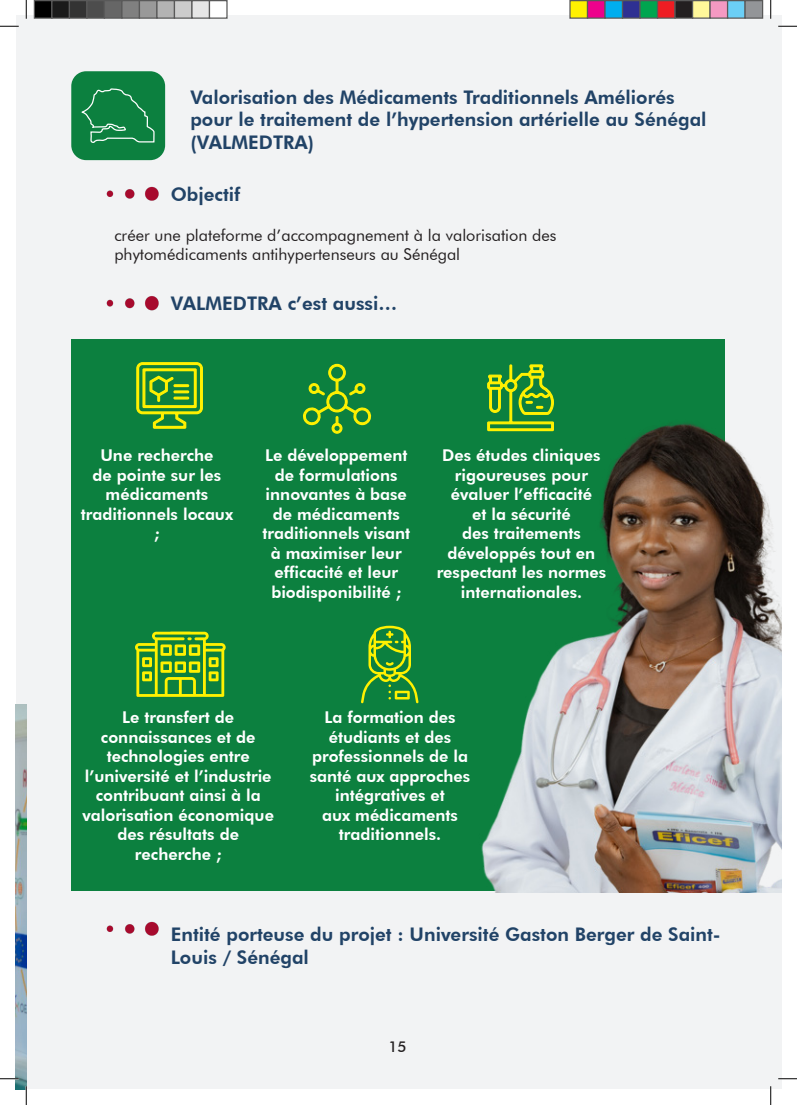
<style>
.page{position:relative;width:797px;height:1105px;background:#fff}
.page>*{position:absolute;margin:0;border:0;box-sizing:border-box;transform-origin:0 0}
.t1{font:800 18.75px/22.5px "Futura BT";color:#214367}
.t2{font:800 16.25px/19.5px "Futura BT";color:#fff;text-align:center}
.t3{font:16.25px/19.5px "Futura BT";color:#231f20}
.t4{font:500 15px "Futura BT";color:#231f20}
</style>
<div class="page">
<div style="left:16px;top:16px;width:765px;height:1073px;background:#f2f3f4"></div>
<img style="left:16px;top:704px;width:10px;height:385px">
<div style="left:71px;top:71px;width:94px;height:89px;background:#0c803f;border-radius:15px"></div>
<img style="left:106px;top:186px;width:53px;height:15px">
<img style="left:106px;top:296px;width:53px;height:15px">
<img style="left:106px;top:921px;width:53px;height:15px">
<div style="left:71px;top:339px;width:653px;height:552px;background:#0c803f"></div>
<svg style="left:81px;top:88px;width:75px;height:73px"></svg>
<svg style="left:136px;top:361px;width:67px;height:68px;background:#65a927"></svg>
<div style="left:173px;top:397px;width:16px;height:3px;border:1px solid #fff101"></div>
<svg style="left:302px;top:363px;width:71px;height:71px;background:#399433"></svg>
<svg style="left:486px;top:363px;width:68px;height:50px;background:#5aa42a"></svg>
<svg style="left:361px;top:626px;width:57px;height:77px;background:#4b9d2e"></svg>
<svg style="left:135px;top:632px;width:91px;height:65px;background:#6ead25"></svg>
<img style="left:455px;top:413px;width:326px;height:480px">
<svg style="left:0;top:25px;width:19px;height:2px"></svg>
<svg style="left:778px;top:25px;width:19px;height:2px"></svg>
<svg style="left:0;top:1078px;width:19px;height:1px"></svg>
<svg style="left:778px;top:1078px;width:19px;height:1px"></svg>
<svg style="left:25px;top:0;width:2px;height:19px"></svg>
<svg style="left:25px;top:1086px;width:2px;height:19px"></svg>
<svg style="left:770px;top:0;width:1px;height:19px"></svg>
<svg style="left:770px;top:1086px;width:1px;height:19px"></svg>
<div style="left:34px;top:1px;width:18px;height:17px;background:#000"></div>
<div style="left:34px;top:0;width:18px;height:19px;border:1px solid #595959"></div>
<div style="left:52px;top:1px;width:17px;height:17px;background:#1a1a1a"></div>
<div style="left:51px;top:0;width:19px;height:19px;border:1px solid #595959"></div>
<div style="left:69px;top:1px;width:18px;height:17px;background:#333"></div>
<div style="left:69px;top:0;width:19px;height:19px;border:1px solid #595959"></div>
<div style="left:87px;top:1px;width:17px;height:17px;background:#4d4d4d"></div>
<div style="left:86px;top:0;width:19px;height:19px;border:1px solid #595959"></div>
<div style="left:104px;top:1px;width:18px;height:17px;background:#666"></div>
<div style="left:104px;top:0;width:18px;height:19px;border:1px solid #595959"></div>
<div style="left:122px;top:1px;width:17px;height:17px;background:#808080"></div>
<div style="left:121px;top:0;width:19px;height:19px;border:1px solid #595959"></div>
<div style="left:139px;top:1px;width:18px;height:17px;background:#999"></div>
<div style="left:139px;top:0;width:19px;height:19px;border:1px solid #595959"></div>
<div style="left:157px;top:1px;width:17px;height:17px;background:#b3b3b3"></div>
<div style="left:156px;top:0;width:19px;height:19px;border:1px solid #595959"></div>
<div style="left:174px;top:1px;width:18px;height:17px;background:#ccc"></div>
<div style="left:174px;top:0;width:18px;height:19px;border:1px solid #595959"></div>
<div style="left:192px;top:1px;width:17px;height:17px;background:#e6e6e6"></div>
<div style="left:191px;top:0;width:19px;height:19px;border:1px solid #595959"></div>
<div style="left:209px;top:1px;width:18px;height:17px;background:#fff"></div>
<div style="left:209px;top:0;width:19px;height:19px;border:1px solid #595959"></div>
<div style="left:570px;top:1px;width:17px;height:17px;background:#fff101"></div>
<div style="left:569px;top:0;width:19px;height:19px;border:1px solid #595959"></div>
<div style="left:587px;top:1px;width:18px;height:17px;background:#ed028c"></div>
<div style="left:587px;top:0;width:18px;height:19px;border:1px solid #595959"></div>
<div style="left:605px;top:1px;width:17px;height:17px;background:#00aeef"></div>
<div style="left:604px;top:0;width:19px;height:19px;border:1px solid #595959"></div>
<div style="left:622px;top:1px;width:18px;height:17px;background:#2e3092"></div>
<div style="left:622px;top:0;width:18px;height:19px;border:1px solid #595959"></div>
<div style="left:640px;top:1px;width:17px;height:17px;background:#00a54f"></div>
<div style="left:639px;top:0;width:19px;height:19px;border:1px solid #595959"></div>
<div style="left:657px;top:1px;width:18px;height:17px;background:#ee1d23"></div>
<div style="left:657px;top:0;width:18px;height:19px;border:1px solid #595959"></div>
<div style="left:675px;top:1px;width:17px;height:17px;background:#231f20"></div>
<div style="left:674px;top:0;width:19px;height:19px;border:1px solid #595959"></div>
<div style="left:692px;top:1px;width:18px;height:17px;background:#fff79a"></div>
<div style="left:692px;top:0;width:18px;height:19px;border:1px solid #595959"></div>
<div style="left:710px;top:1px;width:17px;height:17px;background:#f499c2"></div>
<div style="left:709px;top:0;width:19px;height:19px;border:1px solid #595959"></div>
<div style="left:727px;top:1px;width:18px;height:17px;background:#6bcff6"></div>
<div style="left:727px;top:0;width:18px;height:19px;border:1px solid #595959"></div>
<div style="left:745px;top:1px;width:17px;height:17px;background:#939598"></div>
<div style="left:744px;top:0;width:19px;height:19px;border:1px solid #595959"></div>
<p class="t1" style="left:190px;top:86px;width:517px">Valorisation des Médicaments Traditionnels Améliorés pour le traitement de l’hypertension artérielle au Sénégal (VALMEDTRA)</p>
<p class="t1" style="left:171px;top:182px;width:71px">Objectif</p>
<p class="t3" style="left:114px;top:225px;width:443px">créer une plateforme d’accompagnement à la valorisation des phytomédicaments antihypertenseurs au Sénégal</p>
<p class="t1" style="left:171px;top:292px;width:228px">VALMEDTRA c’est aussi…</p>
<p class="t2" style="left:81px;top:445px;width:154px">Une recherche<br>de pointe sur les médicaments traditionnels locaux ;</p>
<p class="t2" style="left:262px;top:445px;width:149px">Le développement de formulations innovantes à base de médicaments traditionnels visant à maximiser leur efficacité et leur biodisponibilité ;</p>
<p class="t2" style="left:436px;top:445px;width:171px">Des études cliniques rigoureuses pour évaluer l’efficacité<br>et la sécurité<br>des traitements développés tout en respectant les normes internationales.</p>
<p class="t2" style="left:83px;top:708px;width:193px">Le transfert de connaissances et de technologies entre l’université et l’industrie contribuant ainsi à la valorisation économique des résultats de recherche ;</p>
<p class="t2" style="left:310px;top:708px;width:162px">La formation des étudiants et des professionnels de la santé aux approches intégratives et<br>aux médicaments traditionnels.</p>
<p class="t1" style="left:171px;top:923px;width:551px">Entité porteuse du projet : Université Gaston Berger de Saint-<br>Louis / Sénégal</p>
<p class="t4" style="left:388px;top:1037px;width:20px">15</p>
</div>
